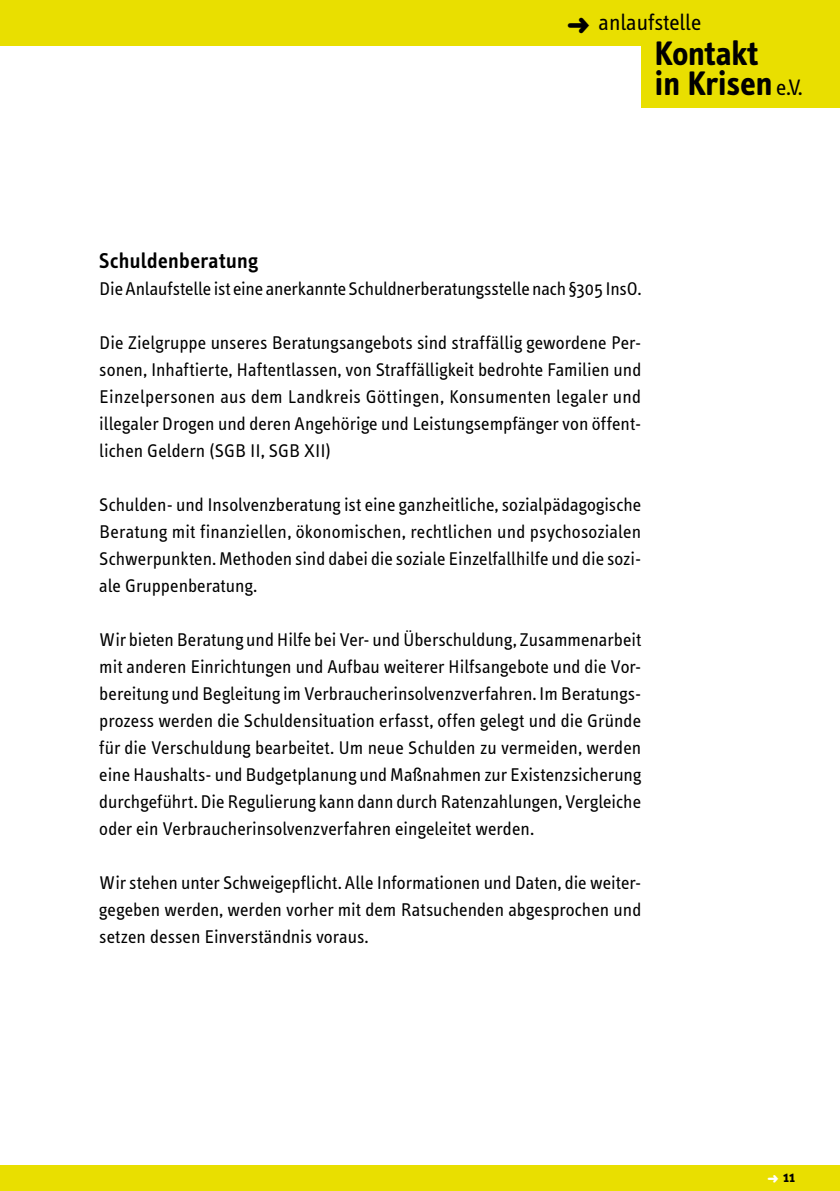
<style>
.page{position:relative;width:840px;height:1191px;background:#fff}
.page>*{position:absolute;margin:0;border:0;box-sizing:border-box;transform-origin:0 0}
.t1{font:700 34.8px/30.2px "Info Text";color:#000}
.t2{font:23.2px "Info Text";color:#000}
.t3{font:600 22px "Info Text";color:#000}
.t4{font:19px/27px "Info Text";color:#000;text-align:justify}
.t5{font:700 15.2px "Info Text";color:#000}
.s1{font-weight:400;font-size:23.2px}
.s2{color:#fff}
</style>
<div class="page">
<div style="left:0;top:1165px;width:839px;height:26px;background:#e9df00"></div>
<div style="left:0;top:0;width:839px;height:45px;background:#e9df00"></div>
<div style="left:641px;top:0;width:198px;height:108px;background:#e9df00"></div>
<p class="t2" style="left:567px;top:10px;width:136px">➜ anlaufstelle</p>
<h1 class="t1" style="left:654px;top:38px;width:149px">Kontakt<br>in Krisen<span class="s1">e.V.</span></h1>
<p class="t3" style="left:99px;top:248px;width:160px">Schuldenberatung</p>
<p class="t4" style="left:99px;top:276px;width:543px">Die Anlaufstelle ist eine anerkannte Schuldnerberatungsstelle nach §305 InsO.</p>
<p class="t4" style="left:99px;top:330px;width:543px">Die Zielgruppe unseres Beratungsangebots sind straffällig gewordene Per&shy;sonen, Inhaftierte, Haftentlassen, von Straffälligkeit bedrohte Familien und Einzelpersonen aus dem Landkreis Göttingen, Konsumenten legaler und illegaler Drogen und deren Angehörige und Leistungsempfänger von öffent&shy;lichen Geldern (SGB II, SGB XII)</p>
<p class="t4" style="left:99px;top:492px;width:543px">Schulden- und Insolvenzberatung ist eine ganzheitliche, sozialpädagogische Beratung mit finanziellen, ökonomischen, rechtlichen und psychosozialen Schwerpunkten. Methoden sind dabei die soziale Einzelfallhilfe und die sozi&shy;ale Gruppenberatung.</p>
<p class="t4" style="left:99px;top:627px;width:543px">Wir bieten Beratung und Hilfe bei Ver- und Überschuldung, Zusammenarbeit mit anderen Einrichtungen und Aufbau weiterer Hilfsangebote und die Vor&shy;bereitung und Begleitung im Verbraucherinsolvenzverfahren. Im Beratungs&shy;prozess werden die Schuldensituation erfasst, offen gelegt und die Gründe für die Verschuldung bearbeitet. Um neue Schulden zu vermeiden, werden eine Haushalts- und Budgetplanung und Maßnahmen zur Existenzsicherung durchgeführt. Die Regulierung kann dann durch Ratenzahlungen, Vergleiche oder ein Verbraucherinsolvenzverfahren eingeleitet werden.</p>
<p class="t4" style="left:99px;top:870px;width:543px">Wir stehen unter Schweigepflicht. Alle Informationen und Daten, die weiter&shy;gegeben werden, werden vorher mit dem Ratsuchenden abgesprochen und setzen dessen Einverständnis voraus.</p>
<p class="t5" style="left:767px;top:1168px;width:29px"><span class="s2">➜</span> 11</p>
</div>
